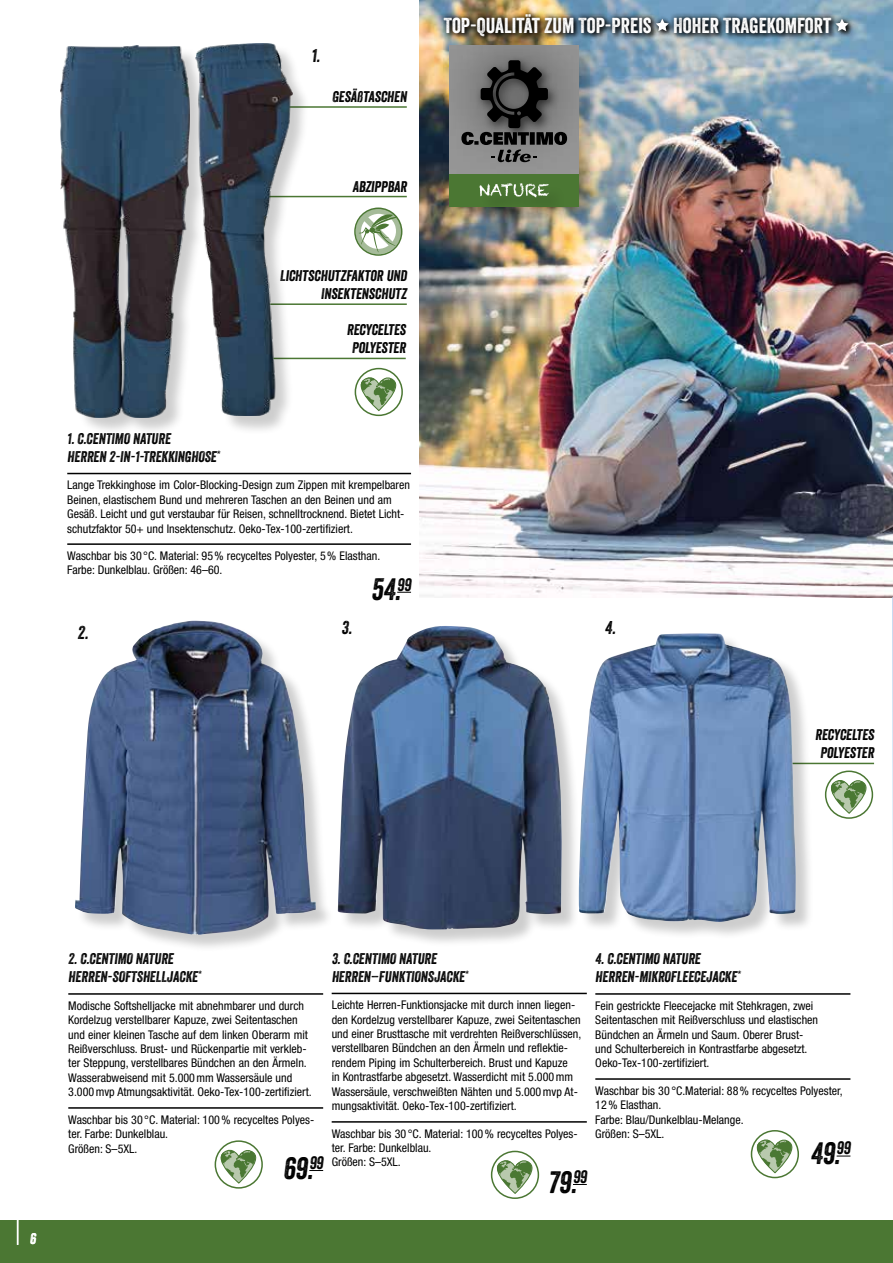
<style>
.page{position:relative;width:893px;height:1263px;background:#fff}
.page>*{position:absolute;margin:0;border:0;box-sizing:border-box;transform-origin:0 0}
.t1{font:italic 30px "Veneer";color:#000}
.t2{font:21px "Veneer";color:#fff}
.t3{font:italic 18px "Veneer";color:#000}
.t4{font:italic 15px/18px "Veneer";color:#000}
.t5{font:italic 15px "Veneer Two";color:#fff}
.t6{font:condensed 12px/14.4px "Helvetica Neue LT";color:#000}
</style>
<div class="page">
<img style="left:420px;top:0;width:473px;height:597px">
<div style="left:0;top:1220px;width:893px;height:43px;background:#4b7733"></div>
<div style="left:355px;top:368px;width:48px;height:48px;border:2px solid #4b7733;border-radius:50%"></div>
<svg style="left:354px;top:372px;width:49px;height:40px"></svg>
<div style="left:215px;top:1140px;width:48px;height:48px;border:2px solid #4b7733;border-radius:50%"></div>
<svg style="left:214px;top:1144px;width:49px;height:40px"></svg>
<hr style="left:776px;top:763px;width:98px;height:1px;background:#4b7733">
<hr style="left:225px;top:196px;width:182px;height:1px;background:#4b7733">
<hr style="left:204px;top:106px;width:203px;height:2px;background:#4b7733">
<div style="left:580px;top:634px;width:234px;height:306px;background:#000;opacity:.2"></div>
<img style="left:580px;top:633px;width:216px;height:289px">
<div style="left:339px;top:627px;width:241px;height:321px;background:#000;opacity:.2"></div>
<img style="left:338px;top:626px;width:224px;height:303px">
<div style="left:77px;top:622px;width:257px;height:331px;background:#000;opacity:.2"></div>
<img style="left:75px;top:621px;width:241px;height:314px">
<hr style="left:68px;top:993px;width:255px;height:2px;background:#000">
<hr style="left:68px;top:1107px;width:255px;height:2px;background:#000">
<svg style="left:309px;top:1170px;width:14px;height:1px"></svg>
<hr style="left:332px;top:993px;width:255px;height:1px;background:#000">
<hr style="left:332px;top:1121px;width:255px;height:2px;background:#000">
<svg style="left:573px;top:1184px;width:14px;height:1px"></svg>
<hr style="left:595px;top:993px;width:255px;height:2px;background:#000">
<hr style="left:595px;top:1078px;width:255px;height:2px;background:#000">
<svg style="left:837px;top:1155px;width:13px;height:1px"></svg>
<hr style="left:253px;top:358px;width:153px;height:1px;background:#4b7733">
<hr style="left:225px;top:303px;width:182px;height:2px;background:#4b7733">
<svg style="left:355px;top:208px;width:46px;height:46px"></svg>
<div style="left:354px;top:207px;width:48px;height:49px;border:2px solid #4b7733;border-radius:50%"></div>
<div style="left:491px;top:1151px;width:48px;height:48px;border:2px solid #4b7733;border-radius:50%"></div>
<svg style="left:490px;top:1155px;width:49px;height:39px"></svg>
<div style="left:751px;top:1130px;width:48px;height:48px;border:2px solid #4b7733;border-radius:50%"></div>
<svg style="left:750px;top:1134px;width:49px;height:40px"></svg>
<div style="left:825px;top:770px;width:48px;height:49px;border:2px solid #4b7733;border-radius:50%"></div>
<svg style="left:824px;top:774px;width:49px;height:40px"></svg>
<div style="left:63px;top:47px;width:146px;height:389px;background:#000;opacity:.2"></div>
<img style="left:61px;top:45px;width:128px;height:372px">
<div style="left:198px;top:45px;width:113px;height:390px;background:#000;opacity:.2"></div>
<img style="left:195px;top:44px;width:98px;height:372px">
<hr style="left:892px;top:597px;width:1px;height:528px;background:#d4e4f5">
<svg style="left:892px;top:803px;width:1px;height:322px"></svg>
<hr style="left:67px;top:473px;width:344px;height:1px;background:#000">
<hr style="left:67px;top:543px;width:344px;height:2px;background:#000">
<svg style="left:397px;top:592px;width:14px;height:1px"></svg>
<div style="left:451px;top:47px;width:148px;height:179px;background:#000;opacity:.2"></div>
<img style="left:425px;top:5px;width:179px;height:179px">
<svg style="left:461px;top:60px;width:106px;height:102px"></svg>
<div style="left:450px;top:174px;width:129px;height:32px;background:#4b7733"></div>
<div style="left:482px;top:185px;width:85px;height:31px;background:#000;opacity:.2"></div>
<svg style="left:479px;top:183px;width:70px;height:14px"></svg>
<hr style="left:17px;top:1205px;width:1px;height:40px;background:#fff">
<div style="left:443px;top:13px;width:412px;height:30px;background:#000;opacity:.89"></div>
<img style="left:438px;top:8px;width:415px;height:33px">
<svg style="left:656px;top:19px;width:13px;height:12px"></svg>
<svg style="left:835px;top:19px;width:13px;height:12px"></svg>
<h3 class="t3" style="left:312px;top:45px;width:10px">1.</h3>
<p class="t4" style="left:332px;top:87px;width:76px">GESÄßTASCHEN</p>
<p class="t4" style="left:352px;top:177px;width:56px">ABZIPPBAR</p>
<p class="t4" style="left:280px;top:267px;width:128px;text-align:right">LICHTSCHUTZFAKTOR UND<br>INSEKTENSCHUTZ</p>
<p class="t4" style="left:347px;top:321px;width:60px;text-align:center">RECYCELTES<br>POLYESTER</p>
<h2 class="t2" style="left:444px;top:12px;width:389px">TOP-QUALITÄT ZUM TOP-PREIS HOHER TRAGEKOMFORT</h2>
<p class="t4" style="left:67px;top:429px;width:154px">1. C.CENTIMO NATURE<br>HERREN 2-IN-1-TREKKINGHOSE<sup>*</sup></p>
<p class="t6" style="left:67px;top:478px;width:344px">Lange Trekkinghose im Color-Blocking-Design zum Zippen mit krempelbaren Beinen, elastischem Bund und mehreren Taschen an den Beinen und am Gesäß. Leicht und gut verstaubar für Reisen, schnelltrocknend. Bietet Licht&shy;schutzfaktor 50+ und Insektenschutz. Oeko-Tex-100-zertifiziert.</p>
<p class="t6" style="left:67px;top:548px;width:314px">Waschbar bis 30 °C. Material: 95% recyceltes Polyester, 5% Elasthan.<br>Farbe: Dunkelblau. Größen: 46–60.</p>
<h1 class="t1" style="left:371px;top:571px;width:41px">54.<sup>99</sup></h1>
<h3 class="t3" style="left:78px;top:622px;width:12px">2.</h3>
<h3 class="t3" style="left:341px;top:617px;width:12px">3.</h3>
<h3 class="t3" style="left:605px;top:617px;width:12px">4.</h3>
<p class="t4" style="left:815px;top:726px;width:60px;text-align:center">RECYCELTES<br>POLYESTER</p>
<p class="t5" style="left:30px;top:1230px;width:8px">6</p>
<p class="t4" style="left:332px;top:949px;width:138px">3. C.CENTIMO NATURE<br>HERREN–FUNKTIONSJACKE<sup>*</sup></p>
<p class="t6" style="left:332px;top:997px;width:251px">Leichte Herren-Funktionsjacke mit durch innen liegen&shy;den Kordelzug verstellbarer Kapuze, zwei Seitentaschen und einer Brusttasche mit verdrehten Reißverschlüssen, verstellbaren Bündchen an den Ärmeln und reflektie&shy;rendem Piping im Schulterbereich. Brust und Kapuze<br>in Kontrastfarbe abgesetzt. Wasserdicht mit 5.000mm Wassersäule, verschweißten Nähten und 5.000mvp At&shy;mungsaktivität. Oeko-Tex-100-zertifiziert.</p>
<p class="t6" style="left:332px;top:1126px;width:248px">Waschbar bis 30 °C. Material: 100% recyceltes Polyes&shy;ter. Farbe: Dunkelblau.<br>Größen: S–5XL.</p>
<h1 class="t1" style="left:548px;top:1163px;width:40px">79.<sup>99</sup></h1>
<p class="t4" style="left:68px;top:950px;width:135px">2. C.CENTIMO NATURE<br>HERREN-SOFTSHELLJACKE<sup>*</sup></p>
<p class="t6" style="left:68px;top:998px;width:245px">Modische Softshelljacke mit abnehmbarer und durch Kordelzug verstellbarer Kapuze, zwei Seitentaschen und einer kleinen Tasche auf dem linken Oberarm mit Reißverschluss. Brust- und Rückenpartie mit verkleb&shy;ter Steppung, verstellbares Bündchen an den Ärmeln.<br>Wasserabweisend mit 5.000mm Wassersäule und 3.000mvp Atmungsaktivität. Oeko-Tex-100-zertifiziert.</p>
<p class="t6" style="left:68px;top:1112px;width:248px">Waschbar bis 30 °C. Material: 100% recyceltes Polyes&shy;ter. Farbe: Dunkelblau.<br>Größen: S–5XL.</p>
<h1 class="t1" style="left:283px;top:1150px;width:42px">69.<sup>99</sup></h1>
<p class="t4" style="left:595px;top:950px;width:147px">4. C.CENTIMO NATURE<br>HERREN-MIKROFLEECEJACKE<sup>*</sup></p>
<p class="t6" style="left:595px;top:998px;width:224px">Fein gestrickte Fleecejacke mit Stehkragen, zwei Seitentaschen mit Reißverschluss und elastischen Bündchen an Ärmeln und Saum. Oberer Brust&shy;und Schulterbereich in Kontrastfarbe abgesetzt.<br>Oeko-Tex-100-zertifiziert.</p>
<p class="t6" style="left:595px;top:1083px;width:249px">Waschbar bis 30 °C.Material: 88% recyceltes Polyester,<br>12% Elasthan.<br>Farbe: Blau/Dunkelblau-Melange.<br>Größen: S–5XL.</p>
<h1 class="t1" style="left:811px;top:1135px;width:41px">49.<sup>99</sup></h1>
</div>
